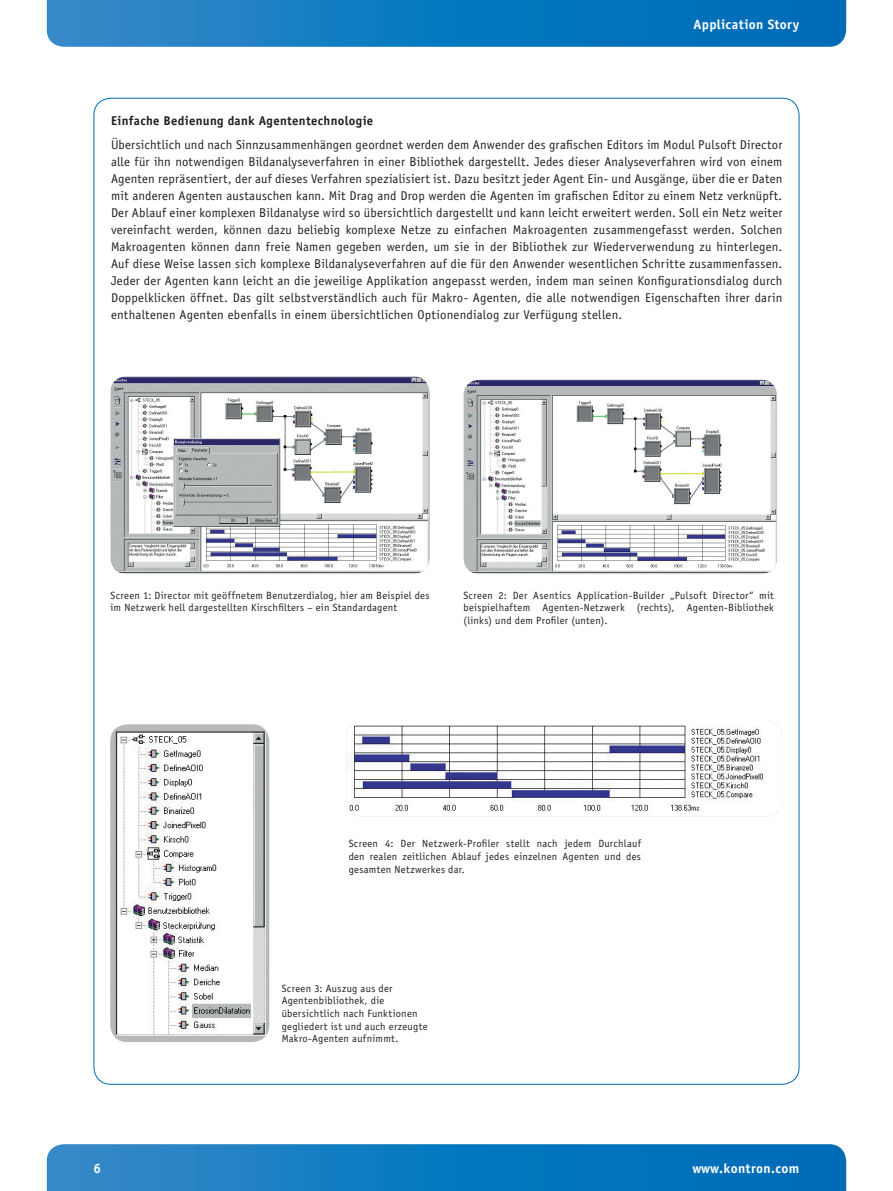
<style>
.page{position:relative;width:893px;height:1191px;background:#fff}
.page>*{position:absolute;margin:0;border:0;box-sizing:border-box;transform-origin:0 0}
.t1{font:700 13.5px "Officina Sans";letter-spacing:.025em;color:#fff}
.t2{font:12.75px/17px "Officina Sans";letter-spacing:.02em;color:#231f20;text-align:justify}
.t3{font:700 12.75px "Officina Sans";letter-spacing:.025em;color:#231f20}
.t4{font:10.5px/12.6px "Officina Sans";letter-spacing:.025em;color:#231f20}
</style>
<div class="page">
<svg style="left:47px;top:0;width:799px;height:47px;background:#117ac0"></svg>
<svg style="left:47px;top:1144px;width:799px;height:47px;background:#117ac0"></svg>
<img style="left:110px;top:376px;width:319px;height:196px">
<img style="left:463px;top:379px;width:314px;height:193px">
<img style="left:110px;top:724px;width:159px;height:318px;border-radius:17px">
<img style="left:346px;top:721px;width:437px;height:95px;border-radius:17px">
<p class="t1" style="left:693px;top:19px;width:108px">Application Story</p>
<p class="t3" style="left:111px;top:116px;width:264px">Einfache Bedienung dank Agententechnologie</p>
<p class="t2" style="left:111px;top:137px;width:673px">Übersichtlich und nach Sinnzusammenhängen geordnet werden dem Anwender des grafischen Editors im Modul Pulsoft Director alle für ihn notwendigen Bildanalyseverfahren in einer Bibliothek dargestellt. Jedes dieser Analyseverfahren wird von einem Agenten repräsentiert, der auf dieses Verfahren spezialisiert ist. Dazu besitzt jeder Agent Ein- und Ausgänge, über die er Daten mit anderen Agenten austauschen kann. Mit Drag and Drop werden die Agenten im grafischen Editor zu einem Netz verknüpft.<br>Der Ablauf einer komplexen Bildanalyse wird so übersichtlich dargestellt und kann leicht erweitert werden. Soll ein Netz weiter vereinfacht werden, können dazu beliebig komplexe Netze zu einfachen Makroagenten zusammengefasst werden. Solchen Makroagenten können dann freie Namen gegeben werden, um sie in der Bibliothek zur Wiederverwendung zu hinterlegen.<br>Auf diese Weise lassen sich komplexe Bildanalyseverfahren auf die für den Anwender wesentlichen Schritte zusammenfassen.<br>Jeder der Agenten kann leicht an die jeweilige Applikation angepasst werden, indem man seinen Konfigurationsdialog durch Doppelklicken öffnet. Das gilt selbstverständlich auch für Makro- Agenten, die alle notwendigen Eigenschaften ihrer darin enthaltenen Agenten ebenfalls in einem übersichtlichen Optionendialog zur Verfügung stellen.</p>
<p class="t4" style="left:111px;top:590px;width:320px">Screen 1: Director mit geöffnetem Benutzerdialog, hier am Beispiel des im Netzwerk hell dargestellten Kirschfilters – ein Standardagent</p>
<p class="t4" style="left:463px;top:590px;width:312px;text-align:justify">Screen 2: Der Asentics Application-Builder „Pulsoft Director“ mit beispielhaftem Agenten-Netzwerk (rechts), Agenten-Bibliothek (links) und dem Profiler (unten).</p>
<p class="t1" style="left:94px;top:1163px;width:9px">6</p>
<p class="t4" style="left:349px;top:838px;width:294px;text-align:justify">Screen 4: Der Netzwerk-Profiler stellt nach jedem Durchlauf den realen zeitlichen Ablauf jedes einzelnen Agenten und des gesamten Netzwerkes dar.</p>
<p class="t4" style="left:282px;top:982px;width:147px">Screen 3: Auszug aus der<br>Agentenbibliothek, die übersichtlich nach Funktionen gegliedert ist und auch erzeugte<br>Makro-Agenten aufnimmt.</p>
<p class="t1" style="left:692px;top:1163px;width:109px">www.kontron.com</p>
</div>
